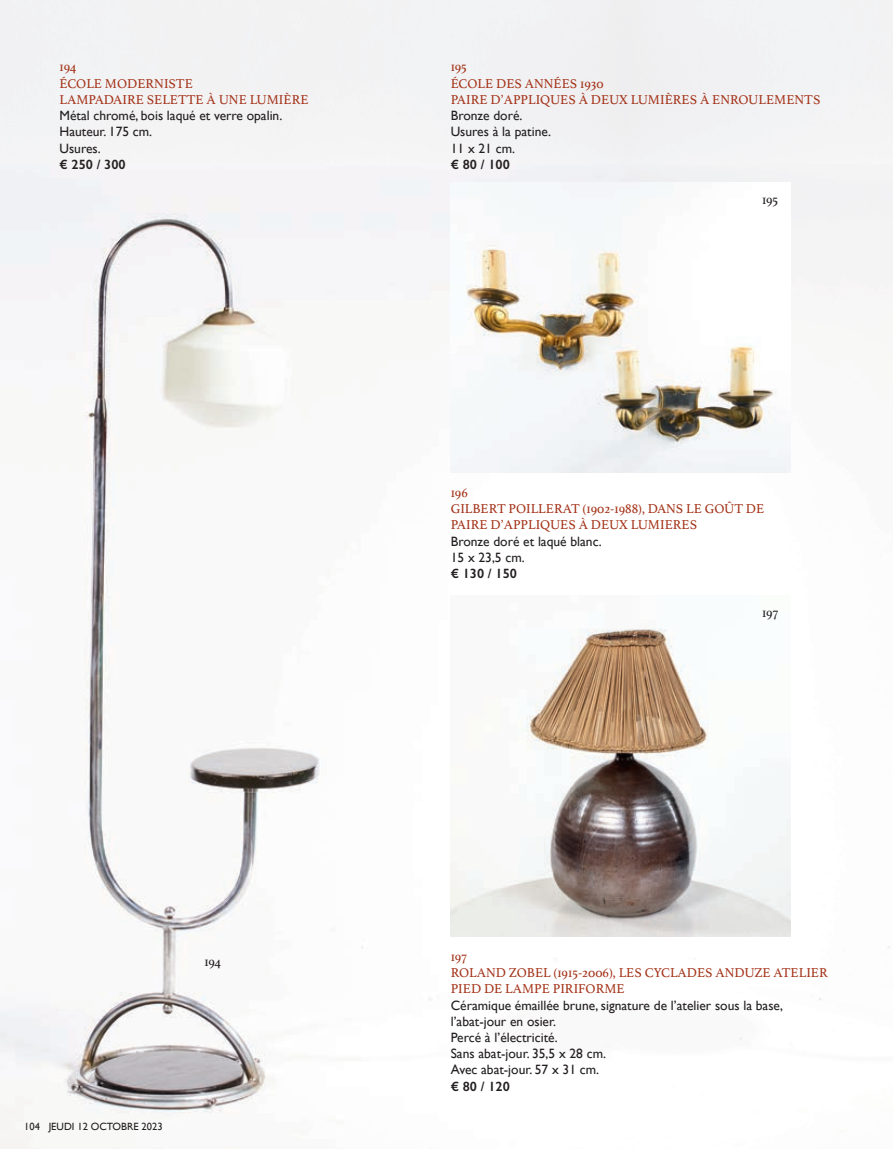
<style>
.page{position:relative;width:893px;height:1149px;background:#fff}
.page>*{position:absolute;margin:0;border:0;box-sizing:border-box;transform-origin:0 0}
.t1{font:13.5px/16.2px "Gill Sans";color:#231f20}
.t2{font:13.5px/16.2px "Athelas";color:#a43319}
.t3{font:600 13.5px "Gill Sans";color:#231f20}
.t4{font:13.5px "Athelas";letter-spacing:-.01em;color:#231f20}
.t5{font:10.5px "Gill Sans";color:#231f20}
</style>
<div class="page">
<img style="left:0;top:0;width:893px;height:1148px">
<img style="left:451px;top:595px;width:340px;height:340px">
<img style="left:451px;top:183px;width:340px;height:289px">
<p class="t2" style="left:60px;top:58px;width:251px">194<br>ÉCOLE MODERNISTE<br>LAMPADAIRE SELETTE À UNE LUMIÈRE</p>
<p class="t1" style="left:60px;top:107px;width:224px">Métal chromé, bois laqué et verre opalin.<br>Hauteur. 175 cm.<br>Usures.</p>
<p class="t3" style="left:60px;top:156px;width:68px">€ 250 / 300</p>
<p class="t4" style="left:204px;top:950px;width:18px">194</p>
<p class="t5" style="left:24px;top:1119px;width:140px">104 JEUDI 12 OCTOBRE 2023</p>
<p class="t2" style="left:451px;top:58px;width:371px">195<br>ÉCOLE DES ANNÉES 1930<br>PAIRE D’APPLIQUES À DEUX LUMIÈRES À ENROULEMENTS</p>
<p class="t1" style="left:451px;top:107px;width:102px">Bronze doré.<br>Usures à la patine.<br>11 x 21 cm.</p>
<p class="t3" style="left:451px;top:156px;width:61px">€ 80 / 100</p>
<p class="t4" style="left:762px;top:189px;width:18px">195</p>
<p class="t2" style="left:451px;top:484px;width:315px">196<br>GILBERT POILLERAT (1902-1988), DANS LE GOÛT DE<br>PAIRE D’APPLIQUES À DEUX LUMIERES</p>
<p class="t1" style="left:451px;top:532px;width:153px">Bronze doré et laqué blanc.<br>15 x 23,5 cm.</p>
<p class="t3" style="left:451px;top:565px;width:68px">€ 130 / 150</p>
<p class="t4" style="left:762px;top:601px;width:18px">197</p>
<p class="t2" style="left:451px;top:947px;width:379px">197<br>ROLAND ZOBEL (1915-2006), LES CYCLADES ANDUZE ATELIER<br>PIED DE LAMPE PIRIFORME</p>
<p class="t1" style="left:451px;top:996px;width:334px">Céramique émaillée brune, signature de l’atelier sous la base, l’abat-jour en osier.<br>Percé à l’électricité.<br>Sans abat-jour. 35,5 x 28 cm.<br>Avec abat-jour. 57 x 31 cm.</p>
<p class="t3" style="left:451px;top:1077px;width:61px">€ 80 / 120</p>
</div>
